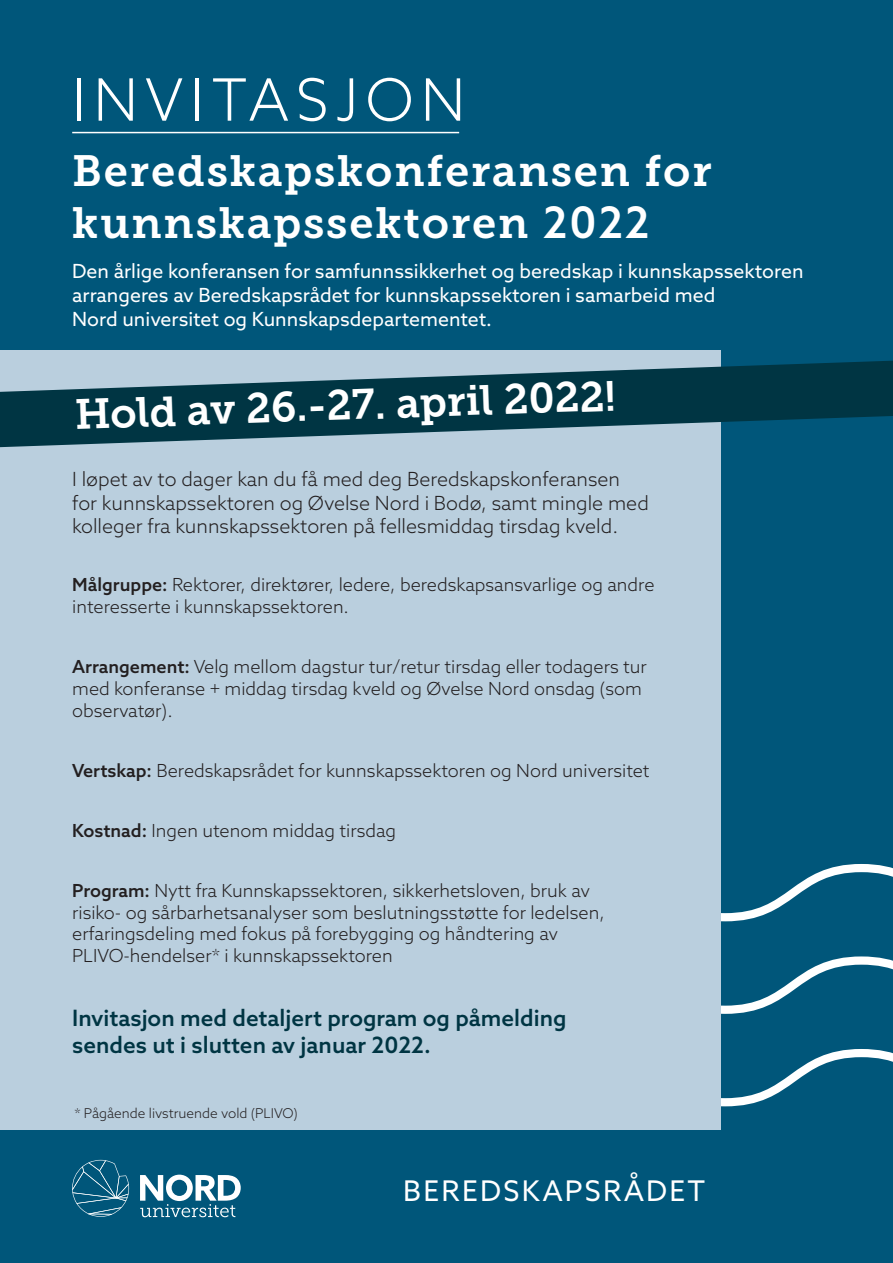
<style>
.page{position:relative;width:893px;height:1263px;background:#00567a}
.page>*{position:absolute;margin:0;border:0;box-sizing:border-box;transform-origin:0 0}
.t1{font:300 58.5px "Azo Sans";letter-spacing:.12em;color:#fff}
.t2{font:43.5px/52.2px "Museo Slab 700";letter-spacing:.04em;color:#fff}
.t3{font:42px "Museo Slab 700";color:#fff}
.t4{font:28.5px "Azo Sans";letter-spacing:.08em;color:#fff}
.t5{font:500 22.5px/27px "Azo Sans";color:#003543}
.t6{font:19.5px/24px "Azo Sans";color:#fff}
.t7{font:300 19.5px/23.4px "Azo Sans";color:#231f20}
.t8{font:300 18px/21.6px "Azo Sans";color:#231f20}
.t9{font:300 13.5px "Azo Sans";color:#231f20}
.s1{font-family:"Azo Sans";font-weight:500}
.s2{font-weight:500}
</style>
<div class="page">
<svg style="left:720px;top:864px;width:173px;height:57px"></svg>
<svg style="left:720px;top:956px;width:173px;height:58px"></svg>
<svg style="left:720px;top:1049px;width:173px;height:57px"></svg>
<div style="left:0;top:350px;width:720px;height:780px;background:#bacfde"></div>
<svg style="left:140px;top:1175px;width:101px;height:42px"></svg>
<svg style="left:72px;top:1160px;width:57px;height:57px"></svg>
<hr style="left:72px;top:132px;width:387px;height:1px;background:#fff">
<svg style="left:0;top:361px;width:893px;height:86px;fill:#003543"></svg>
<h1 class="t1" style="left:72px;top:62px;width:395px">INVITASJON</h1>
<h2 class="t2" style="left:72px;top:145px;width:641px">Beredskapskonferansen for kunnskapssektoren <span class="s1">2022</span></h2>
<p class="t6" style="left:72px;top:259px;width:733px">Den årlige konferansen for samfunnssikkerhet og beredskap i kunnskapssektoren arrangeres av Beredskapsrådet for kunnskapssektoren i samarbeid med<br>Nord universitet og Kunnskapsdepartementet.</p>
<h3 class="t3" style="left:74px;top:391px;width:542px;rotate:-2deg">Hold av 26.-27. april 2022!</h3>
<p class="t7" style="left:72px;top:467px;width:578px">I løpet av to dager kan du få med deg Beredskapskonferansen for kunnskapssektoren og Øvelse Nord i Bodø, samt mingle med kolleger fra kunnskapssektoren på fellesmiddag tirsdag kveld.</p>
<p class="t8" style="left:72px;top:574px;width:584px"><span class="s2">Målgruppe:</span> Rektorer, direktører, ledere, beredskapsansvarlige og andre interesserte i kunnskapssektoren.</p>
<p class="t8" style="left:72px;top:656px;width:576px"><span class="s2">Arrangement:</span> Velg mellom dagstur tur/retur tirsdag eller todagers tur med konferanse + middag tirsdag kveld og Øvelse Nord onsdag (som observatør).</p>
<p class="t8" style="left:72px;top:759px;width:579px"><span class="s2">Vertskap:</span> Beredskapsrådet for kunnskapssektoren og Nord universitet</p>
<p class="t8" style="left:72px;top:819px;width:325px"><span class="s2">Kostnad:</span> Ingen utenom middag tirsdag</p>
<p class="t8" style="left:72px;top:880px;width:534px"><span class="s2">Program:</span> Nytt fra Kunnskapssektoren, sikkerhetsloven, bruk av risiko- og sårbarhetsanalyser som beslutningsstøtte for ledelsen, erfaringsdeling med fokus på forebygging og håndtering av PLIVO-hendelser* i kunnskapssektoren</p>
<p class="t5" style="left:72px;top:1004px;width:496px">Invitasjon med detaljert program og påmelding sendes ut i slutten av januar 2022.</p>
<p class="t9" style="left:74px;top:1104px;width:225px">* Pågående livstruende vold (PLIVO)</p>
<h3 class="t4" style="left:403px;top:1172px;width:303px">BEREDSKAPSRÅDET</h3>
</div>
